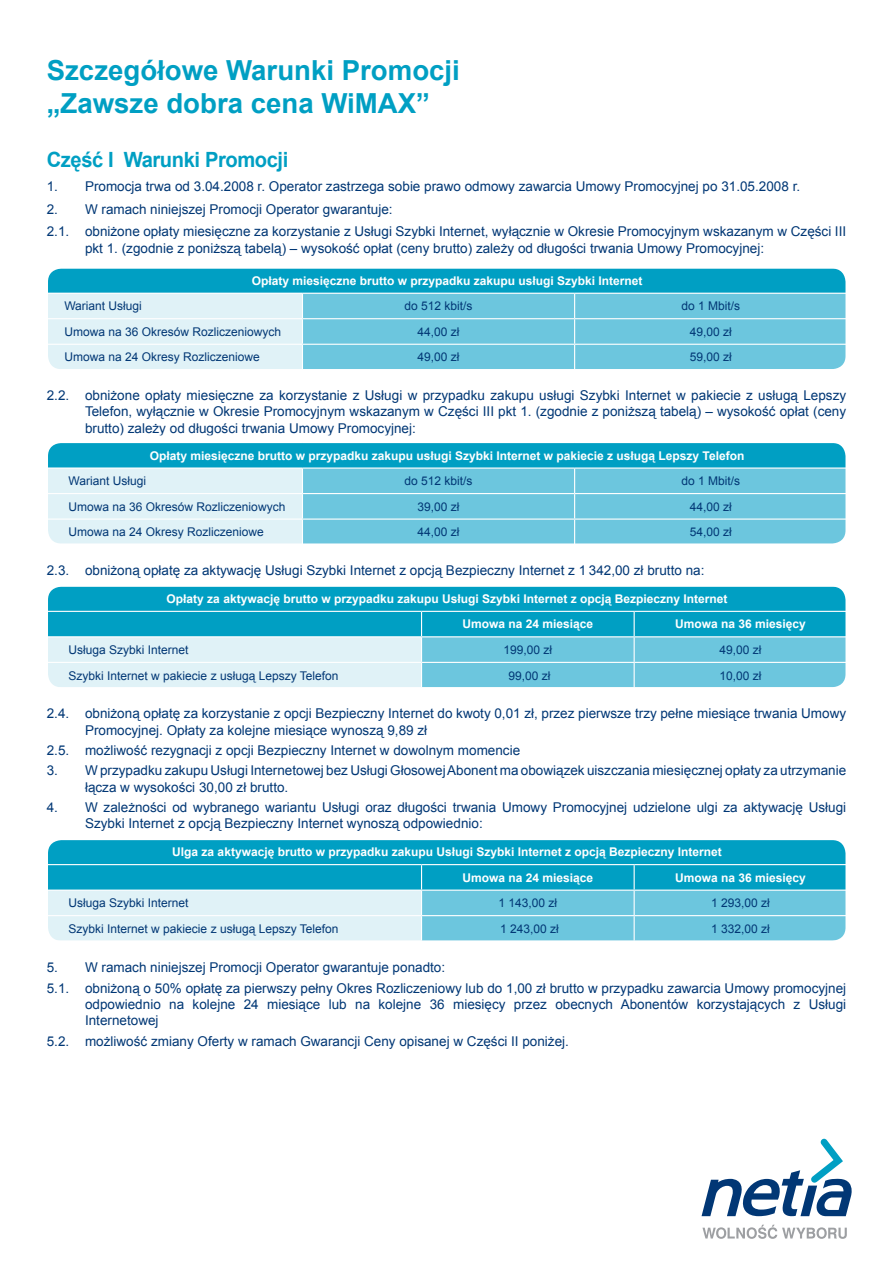
<style>
.page{position:relative;width:893px;height:1263px;background:#fff}
.page>*{position:absolute;margin:0;border:0;box-sizing:border-box;transform-origin:0 0}
.t1{font:700 27.6px "Arial";color:#009fc3}
.t2{font:700 21px "Arial";letter-spacing:-.02em;color:#009fc3;scale:.96 1}
.t3{font:13.5px/16.2px "Arial";color:#013775}
.t4{font:12px "Arial";color:#013775}
.t5{font:700 12px "Arial";color:#fff}
</style>
<div class="page">
<svg style="left:50px;top:270px;width:794px;height:98px;background:#73c9de"></svg>
<svg style="left:50px;top:444px;width:794px;height:98px;background:#72c8de"></svg>
<svg style="left:50px;top:588px;width:794px;height:98px;background:#57bfd7"></svg>
<svg style="left:50px;top:842px;width:794px;height:97px;background:#58bfd7"></svg>
<div style="left:41px;top:261px;width:812px;height:116px;border:8px solid #fff;border-radius:17px"></div>
<div style="left:41px;top:435px;width:812px;height:116px;border:8px solid #fff;border-radius:17px"></div>
<div style="left:41px;top:579px;width:812px;height:116px;border:8px solid #fff;border-radius:17px"></div>
<div style="left:41px;top:833px;width:812px;height:115px;border:8px solid #fff;border-radius:17px"></div>
<svg style="left:701px;top:1139px;width:151px;height:77px"></svg>
<svg style="left:702px;top:1225px;width:145px;height:14px"></svg>
<p class="t1" style="left:47px;top:52px;width:415px">Szczegółowe Warunki Promocji</p>
<p class="t1" style="left:47px;top:85px;width:385px">„Zawsze dobra cena WiMAX”</p>
<p class="t2" style="left:47px;top:146px;width:253px">Część I Warunki Promocji</p>
<p class="t3" style="left:47px;top:179px;width:755px">1. Promocja trwa od 3.04.2008 r. Operator zastrzega sobie prawo odmowy zawarcia Umowy Promocyjnej po 31.05.2008 r.</p>
<p class="t3" style="left:47px;top:201px;width:347px">2. W ramach niniejszej Promocji Operator gwarantuje:</p>
<p class="t3" style="left:85px;top:224px;width:763px;text-indent:-38px">2.1. obniżone opłaty miesięczne za korzystanie z Usługi Szybki Internet, wyłącznie w Okresie Promocyjnym wskazanym w Części III pkt 1. (zgodnie z poniższą tabelą) – wysokość opłat (ceny brutto) zależy od długości trwania Umowy Promocyjnej:</p>
<p class="t5" style="left:252px;top:273px;width:392px">Opłaty miesięczne brutto w przypadku zakupu usługi Szybki Internet</p>
<p class="t4" style="left:64px;top:298px;width:79px">Wariant Usługi</p>
<p class="t4" style="left:404px;top:298px;width:70px">do 512 kbit/s</p>
<p class="t4" style="left:681px;top:298px;width:60px">do 1 Mbit/s</p>
<p class="t4" style="left:64px;top:324px;width:218px">Umowa na 36 Okresów Rozliczeniowych</p>
<p class="t4" style="left:418px;top:324px;width:44px">44,00 zł</p>
<p class="t4" style="left:690px;top:324px;width:44px">49,00 zł</p>
<p class="t4" style="left:64px;top:349px;width:197px">Umowa na 24 Okresy Rozliczeniowe</p>
<p class="t4" style="left:418px;top:349px;width:44px">49,00 zł</p>
<p class="t4" style="left:690px;top:349px;width:44px">59,00 zł</p>
<p class="t3" style="left:85px;top:387px;width:763px;text-align:justify;text-indent:-38px">2.2. obniżone opłaty miesięczne za korzystanie z Usługi w przypadku zakupu usługi Szybki Internet w pakiecie z usługą Lepszy Telefon, wyłącznie w Okresie Promocyjnym wskazanym w Części III pkt 1. (zgodnie z poniższą tabelą) – wysokość opłat (ceny brutto) zależy od długości trwania Umowy Promocyjnej:</p>
<p class="t5" style="left:150px;top:447px;width:596px">Opłaty miesięczne brutto w przypadku zakupu usługi Szybki Internet w pakiecie z usługą Lepszy Telefon</p>
<p class="t4" style="left:69px;top:473px;width:79px">Wariant Usługi</p>
<p class="t4" style="left:404px;top:473px;width:70px">do 512 kbit/s</p>
<p class="t4" style="left:681px;top:473px;width:60px">do 1 Mbit/s</p>
<p class="t4" style="left:69px;top:499px;width:218px">Umowa na 36 Okresów Rozliczeniowych</p>
<p class="t4" style="left:418px;top:499px;width:44px">39,00 zł</p>
<p class="t4" style="left:690px;top:499px;width:44px">44,00 zł</p>
<p class="t4" style="left:69px;top:524px;width:197px">Umowa na 24 Okresy Rozliczeniowe</p>
<p class="t4" style="left:418px;top:524px;width:44px">44,00 zł</p>
<p class="t4" style="left:690px;top:524px;width:44px">54,00 zł</p>
<p class="t3" style="left:47px;top:562px;width:659px">2.3. obniżoną opłatę za aktywację Usługi Szybki Internet z opcją Bezpieczny Internet z 1 342,00 zł brutto na:</p>
<p class="t5" style="left:167px;top:591px;width:562px">Opłaty za aktywację brutto w przypadku zakupu Usługi Szybki Internet z opcją Bezpieczny Internet</p>
<p class="t5" style="left:462px;top:616px;width:132px">Umowa na 24 miesiące</p>
<p class="t5" style="left:675px;top:616px;width:132px">Umowa na 36 miesięcy</p>
<p class="t4" style="left:69px;top:642px;width:122px">Usługa Szybki Internet</p>
<p class="t4" style="left:503px;top:642px;width:50px">199,00 zł</p>
<p class="t4" style="left:719px;top:642px;width:44px">49,00 zł</p>
<p class="t4" style="left:69px;top:667px;width:271px">Szybki Internet w pakiecie z usługą Lepszy Telefon</p>
<p class="t4" style="left:508px;top:667px;width:44px">99,00 zł</p>
<p class="t4" style="left:719px;top:667px;width:44px">10,00 zł</p>
<p class="t3" style="left:85px;top:706px;width:763px;text-indent:-38px">2.4. obniżoną opłatę za korzystanie z opcji Bezpieczny Internet do kwoty 0,01 zł, przez pierwsze trzy pełne miesiące trwania Umowy<br>Promocyjnej. Opłaty za kolejne miesiące wynoszą 9,89 zł</p>
<p class="t3" style="left:47px;top:742px;width:475px">2.5. możliwość rezygnacji z opcji Bezpieczny Internet w dowolnym momencie</p>
<p class="t3" style="left:85px;top:763px;width:763px;text-indent:-38px">3. W przypadku zakupu Usługi Internetowej bez Usługi GłosowejAbonent ma obowiązek uiszczania miesięcznej opłaty za utrzymanie łącza w wysokości 30,00 zł brutto.</p>
<p class="t3" style="left:85px;top:799px;width:763px;text-indent:-38px">4. W zależności od wybranego wariantu Usługi oraz długości trwania Umowy Promocyjnej udzielone ulgi za aktywację Usługi<br>Szybki Internet z opcją Bezpieczny Internet wynoszą odpowiednio:</p>
<p class="t5" style="left:172px;top:844px;width:551px">Ulga za aktywację brutto w przypadku zakupu Usługi Szybki Internet z opcją Bezpieczny Internet</p>
<p class="t5" style="left:462px;top:870px;width:132px">Umowa na 24 miesiące</p>
<p class="t5" style="left:675px;top:870px;width:132px">Umowa na 36 miesięcy</p>
<p class="t4" style="left:69px;top:895px;width:122px">Usługa Szybki Internet</p>
<p class="t4" style="left:498px;top:895px;width:60px">1 143,00 zł</p>
<p class="t4" style="left:711px;top:895px;width:60px">1 293,00 zł</p>
<p class="t4" style="left:69px;top:921px;width:271px">Szybki Internet w pakiecie z usługą Lepszy Telefon</p>
<p class="t4" style="left:500px;top:921px;width:60px">1 243,00 zł</p>
<p class="t4" style="left:711px;top:921px;width:60px">1 332,00 zł</p>
<p class="t3" style="left:47px;top:960px;width:400px">5. W ramach niniejszej Promocji Operator gwarantuje ponadto:</p>
<p class="t3" style="left:85px;top:980px;width:763px;text-align:justify;text-indent:-38px">5.1. obniżoną o 50% opłatę za pierwszy pełny Okres Rozliczeniowy lub do 1,00 zł brutto w przypadku zawarcia Umowy promocyjnej odpowiednio na kolejne 24 miesiące lub na kolejne 36 miesięcy przez obecnych Abonentów korzystających z Usługi Internetowej</p>
<p class="t3" style="left:47px;top:1033px;width:524px">5.2. możliwość zmiany Oferty w ramach Gwarancji Ceny opisanej w Części II poniżej.</p>
</div>
